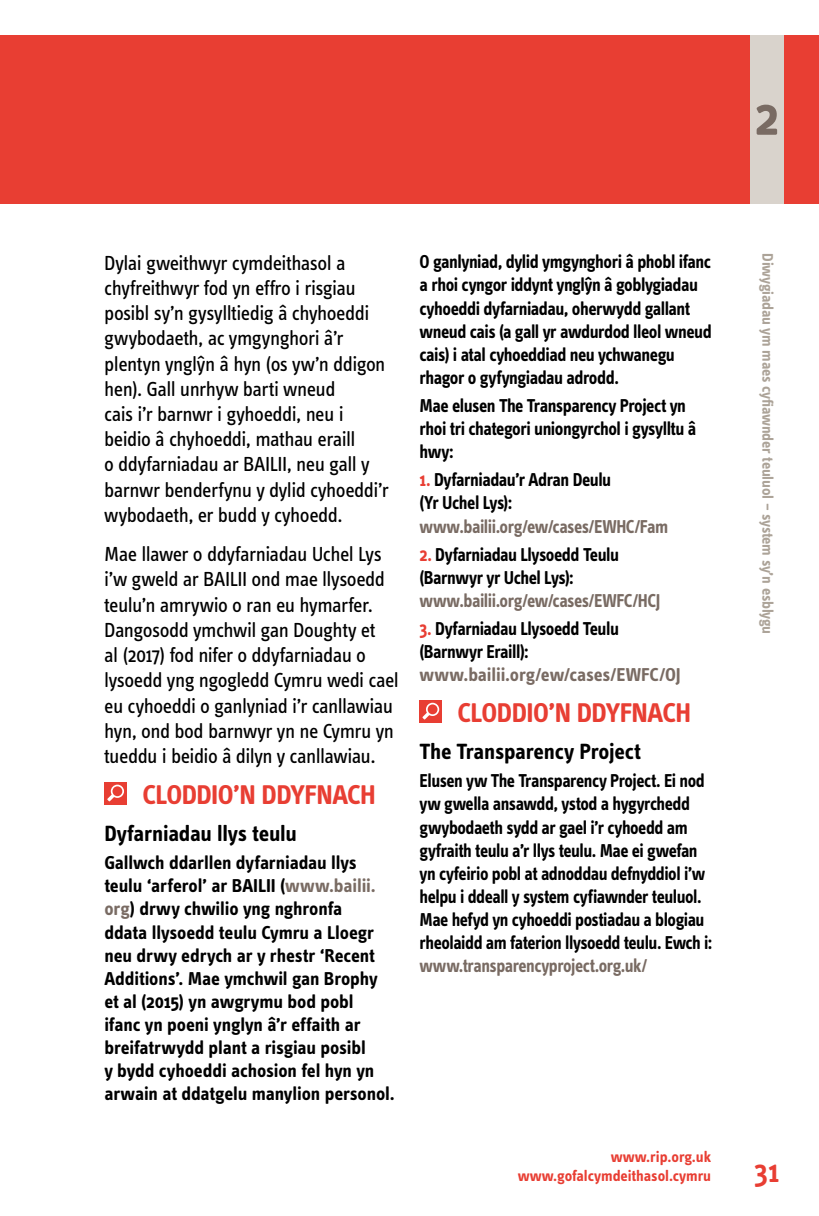
<style>
.page{position:relative;width:819px;height:1216px;background:#fff}
.page>*{position:absolute;margin:0;border:0;box-sizing:border-box;transform-origin:0 0}
.t1{font:700 54.25px "Info Text Pro";color:#796b63}
.t2{font:600 31.5px "Info Text Pro";color:#e83e33}
.t3{font:700 28px "Info Text Pro";letter-spacing:-.02em;color:#e83e33}
.t4{font:700 22.75px "Info Text Pro";letter-spacing:-.01em;color:#000}
.t5{font:21px/25.2px "Info Text Pro";letter-spacing:-.025em;color:#000}
.t6{font:700 19.25px/23.1px "Info Text Pro";letter-spacing:-.025em;color:#000;scale:.93 1}
.t7{font:700 19.25px/23.1px "Info Text Pro";letter-spacing:-.005em;color:#000}
.t8{font:700 19.25px/23.1px "Info Text Pro";letter-spacing:-.025em;color:#000;scale:.92 1}
.t9{font:700 19.25px "Info Text Pro";letter-spacing:-.025em;color:#796b63;scale:.93 1}
.t10{font:700 19.25px "Info Text Pro";letter-spacing:-.005em;color:#796b63}
.t11{font:700 19.25px "Info Text Pro";letter-spacing:-.025em;color:#796b63;scale:.92 1}
.t12{font:700 15.75px "Info Text Pro";letter-spacing:-.015em;color:#aca398}
.t13{font:700 15.75px/18.9px "Info Text Pro";color:#e83e33;text-align:right}
.s1{color:#796b63}
.s2{color:#e83e33}
</style>
<div class="page">
<div style="left:749px;top:35px;width:35px;height:168px;background:#d9d3cc"></div>
<div style="left:784px;top:35px;width:35px;height:168px;background:#e83e33"></div>
<div style="left:0;top:35px;width:749px;height:168px;background:#e83e33"></div>
<div style="left:104px;top:781px;width:23px;height:23px;background:#e83e33"></div>
<svg style="left:107px;top:784px;width:17px;height:17px"></svg>
<div style="left:419px;top:699px;width:23px;height:23px;background:#e83e33"></div>
<svg style="left:422px;top:702px;width:17px;height:17px"></svg>
<h1 class="t1" style="left:754px;top:84px;width:26px">2</h1>
<p class="t5" style="left:104px;top:250px;width:286px">Dylai gweithwyr cymdeithasol a chyfreithwyr fod yn effro i risgiau posibl sy’n gysylltiedig â chyhoeddi gwybodaeth, ac ymgynghori â’r plentyn ynglŷn â hyn (os yw’n ddigon hen). Gall unrhyw barti wneud<br>cais i’r barnwr i gyhoeddi, neu i beidio â chyhoeddi, mathau eraill<br>o ddyfarniadau ar BAILII, neu gall y barnwr benderfynu y dylid cyhoeddi’r wybodaeth, er budd y cyhoedd.</p>
<p class="t5" style="left:104px;top:541px;width:296px">Mae llawer o ddyfarniadau Uchel Lys i’w gweld ar BAILII ond mae llysoedd teulu’n amrywio o ran eu hymarfer.<br>Dangosodd ymchwil gan Doughty et<br>al (2017) fod nifer o ddyfarniadau o lysoedd yng ngogledd Cymru wedi cael eu cyhoeddi o ganlyniad i’r canllawiau hyn, ond bod barnwyr yn ne Cymru yn tueddu i beidio â dilyn y canllawiau.</p>
<h3 class="t3" style="left:142px;top:777px;width:235px">CLODDIO’N DDYFNACH</h3>
<p class="t4" style="left:104px;top:819px;width:194px">Dyfarniadau llys teulu</p>
<p class="t7" style="left:104px;top:851px;width:292px">Gallwch ddarllen dyfarniadau llys teulu ‘arferol’ ar BAILII (<span class="s1">www.bailii. org</span>) drwy chwilio yng nghronfa<br>ddata llysoedd teulu Cymru a Lloegr neu drwy edrych ar y rhestr ‘Recent Additions’. Mae ymchwil gan Brophy et al (2015) yn awgrymu bod pobl<br>ifanc yn poeni ynglyn â’r effaith ar breifatrwydd plant a risgiau posibl<br>y bydd cyhoeddi achosion fel hyn yn arwain at ddatgelu manylion personol.</p>
<p class="t6" style="left:419px;top:250px;width:316px">O ganlyniad, dylid ymgynghori â phobl ifanc a rhoi cyngor iddynt ynglŷn â goblygiadau cyhoeddi dyfarniadau, oherwydd gallant wneud cais (a gall yr awdurdod lleol wneud cais) i atal cyhoeddiad neu ychwanegu rhagor o gyfyngiadau adrodd.</p>
<p class="t6" style="left:419px;top:394px;width:299px">Mae elusen The Transparency Project yn rhoi tri chategori uniongyrchol i gysylltu â hwy:</p>
<p class="t6" style="left:419px;top:468px;width:208px"><span class="s2">1.</span> Dyfarniadau’r Adran Deulu (Yr Uchel Lys):</p>
<p class="t9" style="left:419px;top:514px;width:269px">www.bailii.org/ew/cases/EWHC/Fam</p>
<p class="t6" style="left:419px;top:542px;width:216px"><span class="s2">2.</span> Dyfarniadau Llysoedd Teulu (Barnwyr yr Uchel Lys):</p>
<p class="t9" style="left:419px;top:588px;width:260px">www.bailii.org/ew/cases/EWFC/HCJ</p>
<p class="t6" style="left:419px;top:616px;width:216px"><span class="s2">3.</span> Dyfarniadau Llysoedd Teulu (Barnwyr Eraill):</p>
<p class="t10" style="left:419px;top:663px;width:263px">www.bailii.org/ew/cases/EWFC/OJ</p>
<h3 class="t3" style="left:457px;top:695px;width:235px">CLODDIO’N DDYFNACH</h3>
<p class="t4" style="left:419px;top:737px;width:223px">The Transparency Project</p>
<p class="t8" style="left:419px;top:769px;width:320px">Elusen yw The Transparency Project. Ei nod yw gwella ansawdd, ystod a hygyrchedd gwybodaeth sydd ar gael i’r cyhoedd am gyfraith teulu a’r llys teulu. Mae ei gwefan yn cyfeirio pobl at adnoddau defnyddiol i’w helpu i ddeall y system cyfiawnder teuluol.<br>Mae hefyd yn cyhoeddi postiadau a blogiau rheolaidd am faterion llysoedd teulu. Ewch i:</p>
<p class="t11" style="left:419px;top:954px;width:249px">www.transparencyproject.org.uk/</p>
<p class="t13" style="left:518px;top:1147px;width:195px">www.rip.org.uk www.gofalcymdeithasol.cymru</p>
<p class="t12" style="left:777px;top:253px;width:382px;rotate:90deg">Diwygiadau ym maes cyfiawnder teuluol – system sy’n esblygu</p>
<h2 class="t2" style="left:754px;top:1152px;width:27px">31</h2>
</div>
